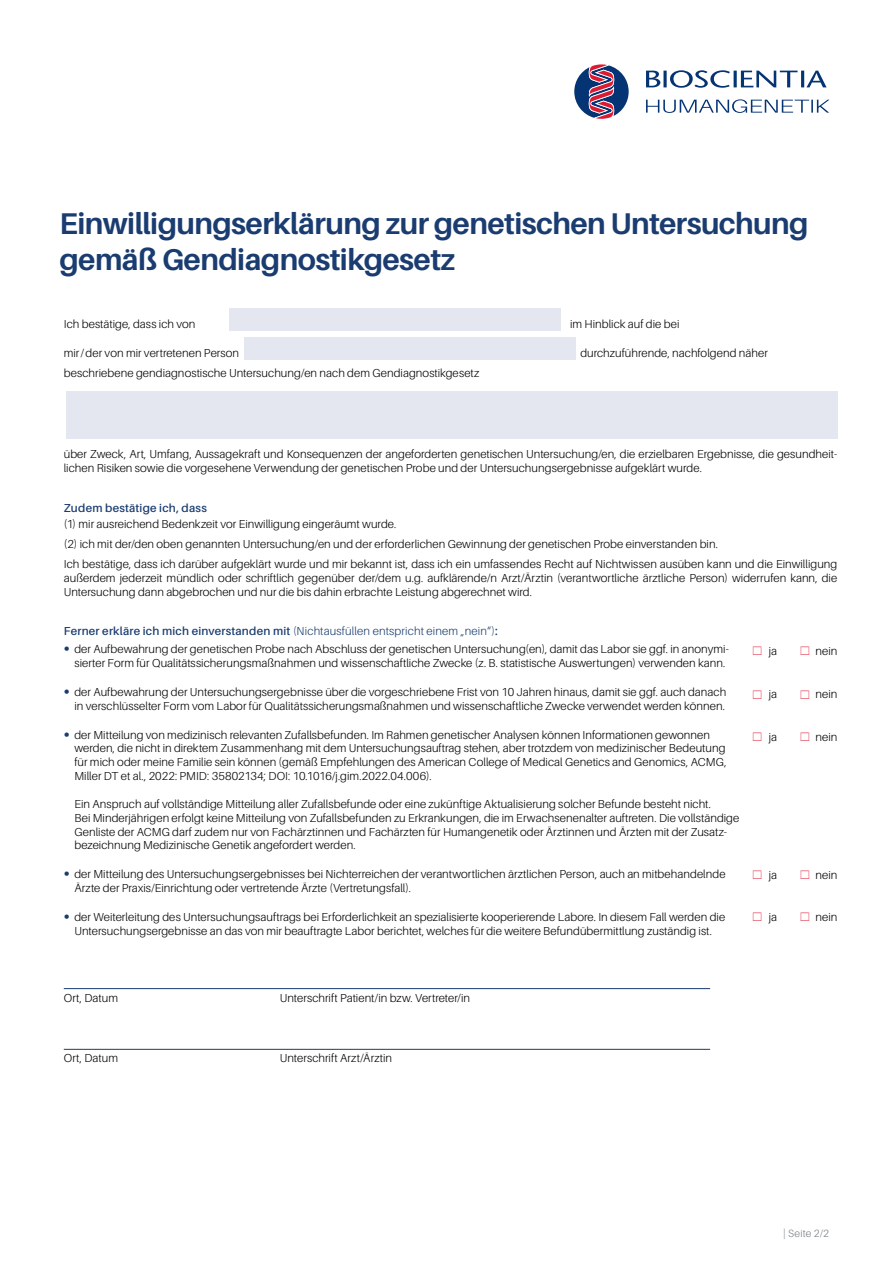
<style>
.page{position:relative;width:893px;height:1263px;background:#fff}
.page>*{position:absolute;margin:0;border:0;box-sizing:border-box;transform-origin:0 0}
.t1{font:700 30px/36px "Aileron";letter-spacing:-.02em;color:#1a3c70}
.t2{font:300 11.55px/13.8px "Aileron";letter-spacing:.005em;color:#000001}
.t3{font:600 11.55px "Aileron";letter-spacing:.02em;color:#1a3c70}
.t4{font:300 10.5px "Aileron";letter-spacing:.015em;color:#787d83}
.s1{font-weight:300}
.s2{font-family:"Univers LT Std";font-size:12px;color:#1a3c70}
</style>
<div class="page">
<div style="left:66px;top:392px;width:772px;height:47px;background:#e4e6f0"></div>
<hr style="left:64px;top:988px;width:646px;height:1px;background:#1a3c70">
<hr style="left:64px;top:1049px;width:646px;height:1px;background:#1a3c70">
<div style="left:244px;top:337px;width:332px;height:23px;background:#e4e6f0"></div>
<div style="left:230px;top:308px;width:331px;height:23px;background:#e4e6f0"></div>
<svg style="left:574px;top:64px;width:55px;height:55px"></svg>
<svg style="left:646px;top:70px;width:183px;height:43px"></svg>
<h1 class="t1" style="left:60px;top:206px;width:751px">Einwilligungserklärung zur genetischen Untersuchung gemäß Gendiagnostikgesetz</h1>
<p class="t2" style="left:64px;top:318px;width:133px">Ich bestätige, dass ich von</p>
<p class="t2" style="left:570px;top:318px;width:111px">im Hinblick auf die bei</p>
<p class="t2" style="left:64px;top:346px;width:177px">mir/der von mir vertretenen Person</p>
<p class="t2" style="left:580px;top:346px;width:189px">durchzuführende, nachfolgend näher</p>
<p class="t2" style="left:64px;top:367px;width:417px">beschriebene gendiagnostische Untersuchung/en nach dem Gendiagnostikgesetz</p>
<p class="t2" style="left:64px;top:448px;width:775px">über Zweck, Art, Umfang, Aussagekraft und Konsequenzen der angeforderten genetischen Untersuchung/en, die erzielbaren Ergebnisse, die gesundheit&shy;lichen Risiken sowie die vorgesehene Verwendung der genetischen Probe und der Untersuchungsergebnisse aufgeklärt wurde.</p>
<p class="t3" style="left:64px;top:501px;width:145px">Zudem bestätige ich, dass</p>
<p class="t2" style="left:64px;top:514px;width:775px;line-height:20.2px">(1) mir ausreichend Bedenkzeit vor Einwilligung eingeräumt wurde.<br>(2) ich mit der/den oben genannten Untersuchung/en und der erforderlichen Gewinnung der genetischen Probe einverstanden bin.<br>Ich bestätige, dass ich darüber aufgeklärt wurde und mir bekannt ist, dass ich ein umfassendes Recht auf Nichtwissen ausüben kann und die Einwilligung</p>
<p class="t2" style="left:64px;top:571px;width:775px">außerdem jederzeit mündlich oder schriftlich gegenüber der/dem u.g. aufklärende/n Arzt/Ärztin (verantwortliche ärztliche Person) widerrufen kann, die<br>Untersuchung dann abgebrochen und nur die bis dahin erbrachte Leistung abgerechnet wird.</p>
<p class="t3" style="left:64px;top:625px;width:436px">Ferner erkläre ich mich einverstanden mit <span class="s1">(Nichtausfüllen entspricht einem „nein“)</span>:</p>
<p class="t2" style="left:64px;top:642px;width:667px;text-align:right"><span class="s2">•</span> der Aufbewahrung der genetischen Probe nach Abschluss der genetischen Untersuchung(en), damit das Labor sie ggf. in anonymi&shy;sierter Form für Qualitätssicherungsmaßnahmen und wissenschaftliche Zwecke (z. B. statistische Auswertungen) verwenden kann.</p>
<p class="t2" style="left:64px;top:685px;width:664px;text-align:right"><span class="s2">•</span> der Aufbewahrung der Untersuchungsergebnisse über die vorgeschriebene Frist von 10 Jahren hinaus, damit sie ggf. auch danach in verschlüsselter Form vom Labor für Qualitätssicherungsmaßnahmen und wissenschaftliche Zwecke verwendet werden können.</p>
<p class="t2" style="left:74px;top:728px;width:654px;text-indent:-11px"><span class="s2">•</span> der Mitteilung von medizinisch relevanten Zufallsbefunden. Im Rahmen genetischer Analysen können Informationen gewonnen werden, die nicht in direktem Zusammenhang mit dem Untersuchungsauftrag stehen, aber trotzdem von medizinischer Bedeutung für mich oder meine Familie sein können (gemäß Empfehlungen des American College of Medical Genetics and Genomics, ACMG, Miller DT et al., 2022: PMID: 35802134; DOI: 10.1016/j.gim.2022.04.006).</p>
<p class="t2" style="left:74px;top:797px;width:666px">Ein Anspruch auf vollständige Mitteilung aller Zufallsbefunde oder eine zukünftige Aktualisierung solcher Befunde besteht nicht.<br>Bei Minderjährigen erfolgt keine Mitteilung von Zufallsbefunden zu Erkrankungen, die im Erwachsenenalter auftreten. Die vollständige Genliste der ACMG darf zudem nur von Fachärztinnen und Fachärzten für Humangenetik oder Ärztinnen und Ärzten mit der Zusatz&shy;bezeichnung Medizinische Genetik angefordert werden.</p>
<p class="t2" style="left:74px;top:867px;width:653px;text-indent:-11px"><span class="s2">•</span> der Mitteilung des Untersuchungsergebnisses bei Nichterreichen der verantwortlichen ärztlichen Person, auch an mitbehandelnde<br>Ärzte der Praxis/Einrichtung oder vertretende Ärzte (Vertretungsfall).</p>
<p class="t2" style="left:64px;top:910px;width:663px;text-align:center"><span class="s2">•</span> der Weiterleitung des Untersuchungsauftrags bei Erforderlichkeit an spezialisierte kooperierende Labore. In diesem Fall werden die<br>Untersuchungsergebnisse an das von mir beauftragte Labor berichtet, welches für die weitere Befundübermittlung zuständig ist.</p>
<p class="t2" style="left:769px;top:644px;width:10px">ja</p>
<p class="t2" style="left:769px;top:687px;width:10px">ja</p>
<p class="t2" style="left:769px;top:730px;width:10px">ja</p>
<p class="t2" style="left:815px;top:644px;width:23px">nein</p>
<p class="t2" style="left:815px;top:687px;width:23px">nein</p>
<p class="t2" style="left:815px;top:730px;width:23px">nein</p>
<p class="t2" style="left:769px;top:868px;width:10px">ja</p>
<p class="t2" style="left:769px;top:910px;width:10px">ja</p>
<p class="t2" style="left:815px;top:868px;width:23px">nein</p>
<p class="t2" style="left:815px;top:910px;width:23px">nein</p>
<p class="t2" style="left:64px;top:991px;width:56px">Ort, Datum</p>
<p class="t2" style="left:280px;top:991px;width:192px">Unterschrift Patient/in bzw. Vertreter/in</p>
<p class="t2" style="left:64px;top:1052px;width:56px">Ort, Datum</p>
<p class="t2" style="left:280px;top:1052px;width:114px">Unterschrift Arzt/Ärztin</p>
<p class="t4" style="left:783px;top:1228px;width:47px">| Seite 2/2</p>
</div>
